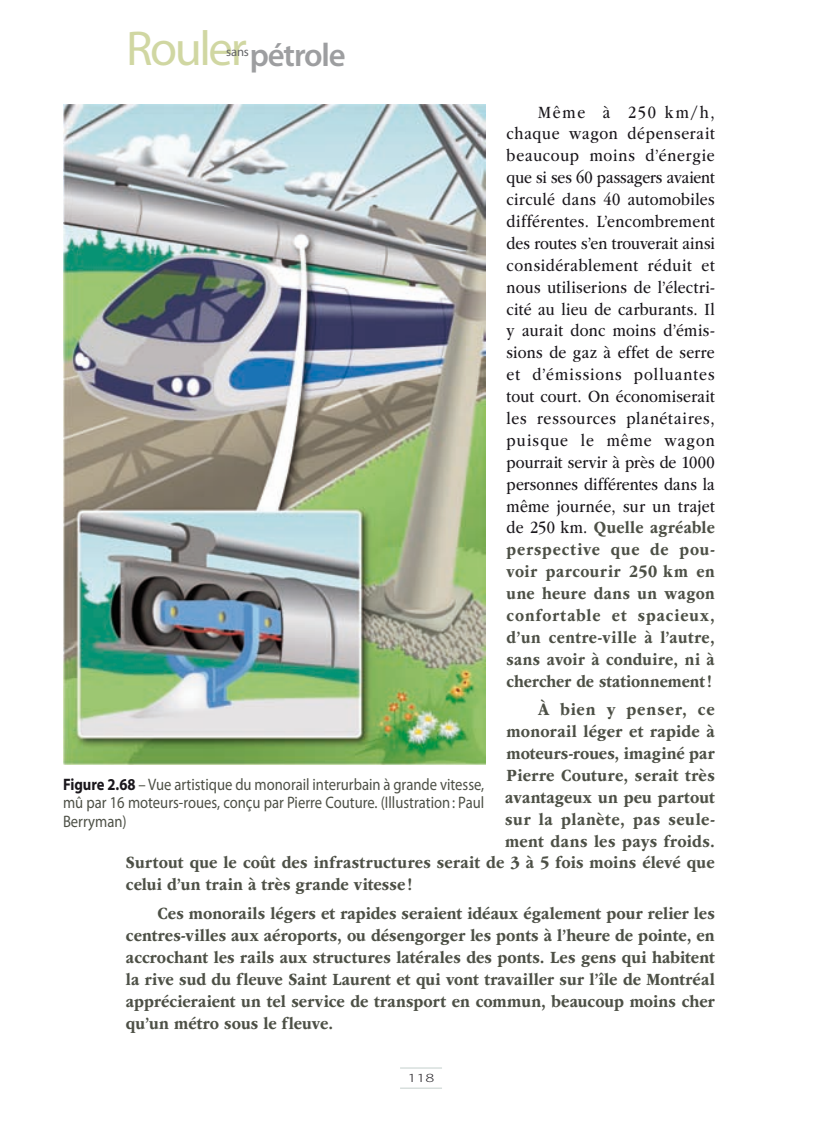
<style>
.page{position:relative;width:819px;height:1134px;background:#fff}
.page>*{position:absolute;margin:0;border:0;box-sizing:border-box;transform-origin:0 0}
.t1{font:600 32.9px "Myriad Pro";letter-spacing:-.035em;color:#9d9ea0}
.t2{font:17.85px/21.9px "ITC Garamond Std";letter-spacing:.02em;color:#1a171c;text-align:justify;scale:.86 1}
.t3{font:700 17.85px/21.9px "ITC Garamond Std";letter-spacing:.015em;color:#4d5046;text-align:justify;scale:.88 1}
.t4{font:700 17.85px "ITC Garamond Std";letter-spacing:.035em;color:#4d5046;scale:.88 1}
.t5{font:700 17.85px "ITC Garamond Std";letter-spacing:.06em;color:#4d5046;scale:.88 1}
.t6{font:16.62px/18.4px "Myriad Pro";color:#4d5046;text-align:justify;scale:.88 1}
.t7{font:12.78px "Myriad Pro";color:#646567}
.t8{font:12.42px "Myriad Pro Light SC850";color:#1a171c;scale:1.47 1}
.s1{font-weight:400;font-size:49.18px;color:#a2af45}
.s2{font-weight:700;color:#4d5046}
.s3{font-weight:700;color:#1a171c}
</style>
<div class="page">
<hr style="left:400px;top:1068px;width:42px;height:1px;background:#c4cfcc">
<hr style="left:400px;top:1088px;width:42px;height:1px;background:#c4cfcc">
<img style="left:63px;top:105px;width:423px;height:660px">
<h1 class="t1" style="left:126px;top:34px;width:221px"><span class="s1">Rouler</span>pétrole</h1>
<p class="t7" style="left:226px;top:43px;width:24px">sans</p>
<p class="t2" style="left:507px;top:101px;width:244px;text-indent:32px">Même à 250 km/h, chaque wagon dépenserait beaucoup moins d’énergie que si ses 60 passagers avaient circulé dans 40 automobiles différentes. L’encombrement des routes s’en trouverait ainsi considérablement réduit et nous utiliserions de l’électri&shy;cité au lieu de carburants. Il y aurait donc moins d’émis&shy;sions de gaz à effet de serre et d’émissions polluantes tout court. On économiserait les ressources planétaires, puisque le même wagon pourrait servir à près de 1000 personnes différentes dans la même journée, sur un trajet de 250 km. <span class="s2">Quelle agréable perspective que de pou&shy;voir parcourir 250 km en une heure dans un wagon confortable et spacieux, d’un centre-ville à l’autre, sans avoir à conduire, ni à chercher de stationnement!</span></p>
<p class="t5" style="left:538px;top:700px;width:202px">À bien y penser, ce</p>
<p class="t3" style="left:507px;top:721px;width:238px">monorail léger et rapide à</p>
<p class="t3" style="left:507px;top:742px;width:238px">moteurs-roues, imaginé par</p>
<p class="t3" style="left:507px;top:764px;width:238px">Pierre Couture, serait très</p>
<p class="t3" style="left:505px;top:786px;width:240px">avantageux un peu partout</p>
<p class="t4" style="left:505px;top:809px;width:240px">sur la planète, pas seule-</p>
<p class="t3" style="left:505px;top:830px;width:240px">ment dans les pays froids.</p>
<p class="t3" style="left:126px;top:852px;width:671px">Surtout que le coût des infrastructures serait de 3 à 5 fois moins élevé que</p>
<p class="t3" style="left:126px;top:874px;width:327px">celui d’un train à très grande vitesse!</p>
<p class="t3" style="left:126px;top:903px;width:671px;text-indent:32px">Ces monorails légers et rapides seraient idéaux également pour relier les centres-villes aux aéroports, ou désengorger les ponts à l’heure de pointe, en accrochant les rails aux structures latérales des ponts. Les gens qui habitent la rive sud du fleuve Saint Laurent et qui vont travailler sur l’île de Montréal apprécieraient un tel service de transport en commun, beaucoup moins cher qu’un métro sous le fleuve.</p>
<p class="t6" style="left:63px;top:775px;width:480px"><span class="s3">Figure 2.68</span> – Vue artistique du monorail interurbain à grande vitesse, mû par 16 moteurs-roues, conçu par Pierre Couture. (Illustration: Paul Berryman)</p>
<p class="t8" style="left:408px;top:1071px;width:20px">118</p>
</div>
